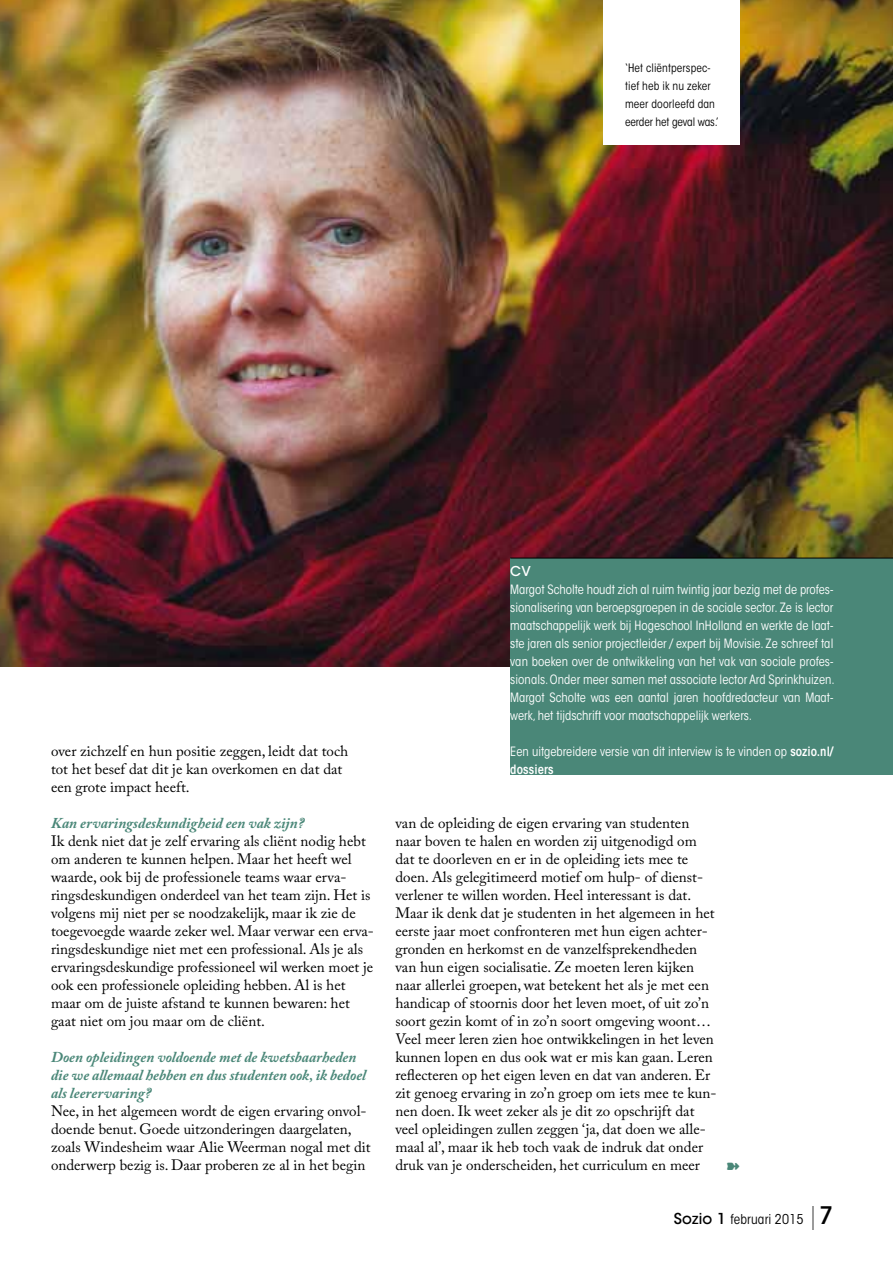
<style>
.page{position:relative;width:893px;height:1263px;background:#fff}
.page>*{position:absolute;margin:0;border:0;box-sizing:border-box;transform-origin:0 0}
.t1{font:15px/18px "Adobe Caslon Pro";color:#000}
.t2{font:italic 700 15px/18px "Adobe Caslon Pro";color:#4a8778}
.t3{font:condensed 13.5px "ITC Avant Garde Std";letter-spacing:.01em;color:#000}
.t4{font:500 13.5px "ITC Avant Garde Std";color:#fff}
.t5{font:condensed 12.75px/18px "ITC Avant Garde Std";color:#fff;text-align:justify}
.t6{font:condensed 11.55px/18px "ITC Avant Garde Std";letter-spacing:.01em;color:#000}
.s1{font-weight:600}
.s2{font-weight:500;font-stretch:normal;font-size:15px}
.s3{font-weight:200;font-size:24px}
.s4{font-weight:500;font-stretch:normal;font-size:24px}
</style>
<div class="page">
<img style="left:0;top:0;width:893px;height:666px">
<div style="left:604px;top:0;width:136px;height:144px;background:#fff"></div>
<div style="left:510px;top:558px;width:383px;height:216px;background:#4a8778"></div>
<hr style="left:510px;top:558px;width:383px;height:1px;background:#000">
<p class="t6" style="left:625px;top:59px;width:95px">‘Het cliëntperspec&shy;tief heb ik nu zeker meer doorleefd dan eerder het geval was.’</p>
<p class="t1" style="left:51px;top:742px;width:299px">over zichzelf en hun positie zeggen, leidt dat toch tot het besef dat dit je kan overkomen en dat dat een grote impact heeft.</p>
<p class="t2" style="left:51px;top:814px;width:255px">Kan ervaringsdeskundigheid een vak zijn?</p>
<p class="t1" style="left:51px;top:832px;width:324px">Ik denk niet dat je zelf ervaring als cliënt nodig hebt om anderen te kunnen helpen. Maar het heeft wel waarde, ook bij de professionele teams waar erva&shy;ringsdeskundigen onderdeel van het team zijn. Het is volgens mij niet per se noodzakelijk, maar ik zie de toegevoegde waarde zeker wel. Maar verwar een erva&shy;ringsdeskundige niet met een professional. Als je als ervaringsdeskundige professioneel wil werken moet je ook een professionele opleiding hebben. Al is het maar om de juiste afstand te kunnen bewaren: het gaat niet om jou maar om de cliënt.</p>
<p class="t2" style="left:51px;top:1048px;width:317px">Doen opleidingen voldoende met de kwetsbaarheden die we allemaal hebben en dus studenten ook, ik bedoel als leerervaring?</p>
<p class="t1" style="left:51px;top:1102px;width:321px">Nee, in het algemeen wordt de eigen ervaring onvol&shy;doende benut. Goede uitzonderingen daargelaten, zoals Windesheim waar Alie Weerman nogal met dit onderwerp bezig is. Daar proberen ze al in het begin</p>
<p class="t4" style="left:510px;top:563px;width:22px">CV</p>
<p class="t5" style="left:510px;top:580px;width:326px">Margot Scholte houdt zich al ruim twintig jaar bezig met de profes&shy;sionalisering van beroepsgroepen in de sociale sector. Ze is lector maatschappelijk werk bij Hogeschool InHolland en werkte de laat&shy;ste jaren als senior projectleider / expert bij Movisie. Ze schreef tal van boeken over de ontwikkeling van het vak van sociale profes&shy;sionals. Onder meer samen met associate lector Ard Sprinkhuizen.<br>Margot Scholte was een aantal jaren hoofdredacteur van Maat&shy;werk, het tijdschrift voor maatschappelijk werkers.</p>
<p class="t5" style="left:510px;top:742px;width:325px">Een uitgebreidere versie van dit interview is te vinden op <span class="s1">sozio.nl/ dossiers</span></p>
<p class="t1" style="left:395px;top:814px;width:323px">van de opleiding de eigen ervaring van studenten naar boven te halen en worden zij uitgenodigd om dat te doorleven en er in de opleiding iets mee te doen. Als gelegitimeerd motief om hulp- of dienst&shy;verlener te willen worden. Heel interessant is dat.<br>Maar ik denk dat je studenten in het algemeen in het eerste jaar moet confronteren met hun eigen achter&shy;gronden en herkomst en de vanzelfsprekendheden van hun eigen socialisatie. Ze moeten leren kijken naar allerlei groepen, wat betekent het als je met een handicap of stoornis door het leven moet, of uit zo’n soort gezin komt of in zo’n soort omgeving woont… Veel meer leren zien hoe ontwikkelingen in het leven kunnen lopen en dus ook wat er mis kan gaan. Leren reflecteren op het eigen leven en dat van anderen. Er zit genoeg ervaring in zo’n groep om iets mee te kun&shy;nen doen. Ik weet zeker als je dit zo opschrijft dat veel opleidingen zullen zeggen ‘ja, dat doen we alle&shy;maal al’, maar ik heb toch vaak de indruk dat onder druk van je onderscheiden, het curriculum en meer</p>
<p class="t3" style="left:674px;top:1211px;width:161px"><span class="s2">Sozio 1</span> februari 2015 <span class="s3">|</span><span class="s4">7</span></p>
</div>
